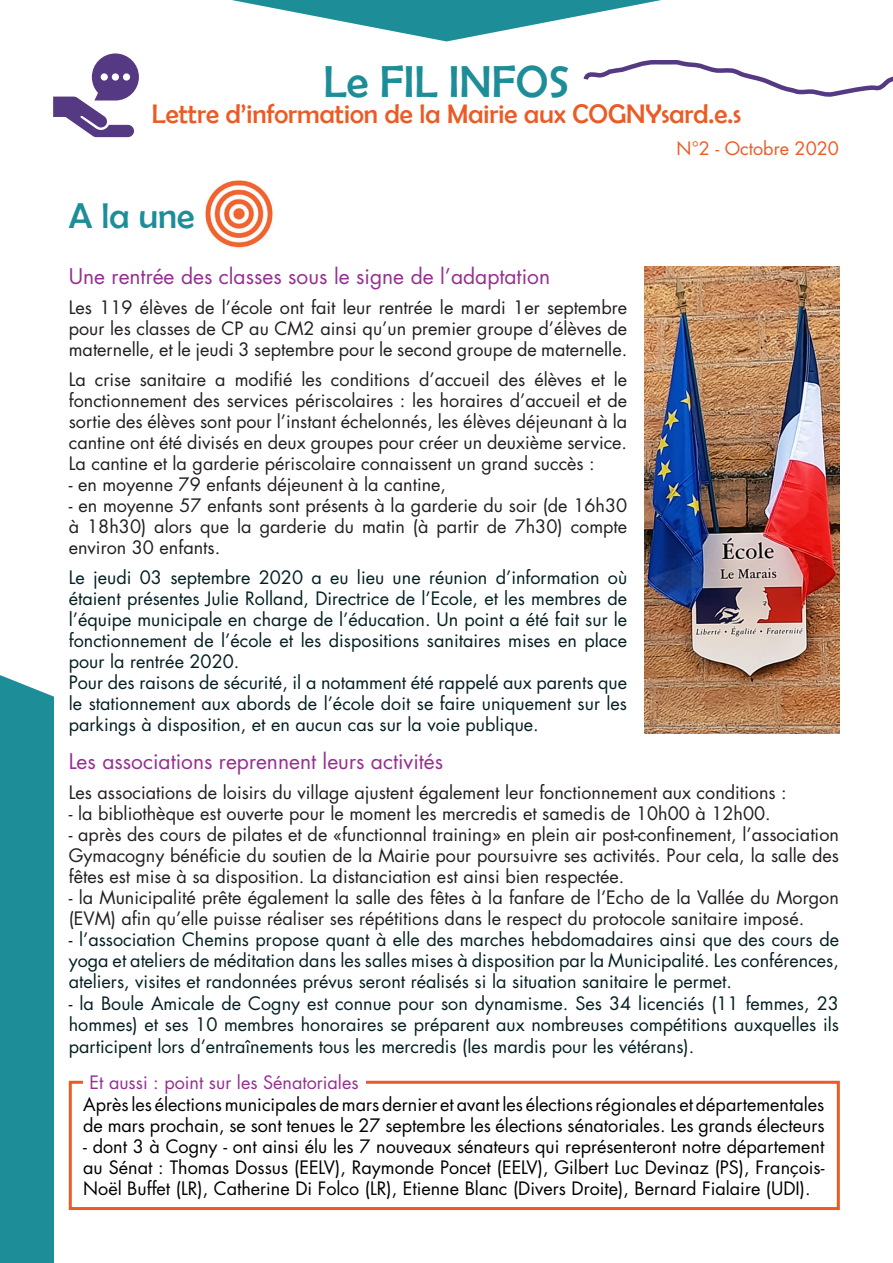
<style>
.page{position:relative;width:893px;height:1263px;background:#fff}
.page>*{position:absolute;margin:0;border:0;box-sizing:border-box;transform-origin:0 0}
.t1{font:45px "Berlin Sans FB";color:#1d8e98}
.t2{font:36px "Berlin Sans FB";color:#1d8e98}
.t3{font:27px "Berlin Sans FB";color:#eb5b26}
.t4{font:21px "Futura Std";color:#972e92}
.t5{font:18px/21px "Futura Std";color:#231f20;text-align:justify}
.t6{font:18px/21px "Futura Std";color:#041f22;text-align:justify}
.t7{font:18px/21px "Futura Std";color:#000}
.t8{font:18px "Futura Std";color:#972e92}
.t9{font:18px "Futura Std";color:#eb5b26}
</style>
<div class="page">
<div style="left:0;top:675px;width:54px;height:588px;background:#1d8e98"></div>
<svg style="left:583px;top:60px;width:310px;height:37px"></svg>
<svg style="left:53px;top:53px;width:86px;height:84px"></svg>
<svg style="left:232px;top:0;width:429px;height:41px"></svg>
<img style="left:205px;top:180px;width:68px;height:68px">
<div style="left:69px;top:1081px;width:771px;height:129px;border:3px solid #eb5b26"></div>
<div style="left:83px;top:1070px;width:282px;height:19px;background:#fff"></div>
<img style="left:644px;top:267px;width:196px;height:466px">
<p class="t1" style="left:323px;top:57px;width:247px">Le FIL INFOS</p>
<p class="t3" style="left:152px;top:99px;width:591px">Lettre d’information de la Mairie aux COGNYsard.e.s</p>
<p class="t9" style="left:677px;top:137px;width:164px">N°2 - Octobre 2020</p>
<p class="t2" style="left:69px;top:195px;width:127px">A la une</p>
<p class="t4" style="left:69px;top:262px;width:483px">Une rentrée des classes sous le signe de l’adaptation</p>
<p class="t5" style="left:69px;top:297px;width:560px">Les 119 élèves de l’école ont fait leur rentrée le mardi 1er septembre pour les classes de CP au CM2 ainsi qu’un premier groupe d’élèves de maternelle, et le jeudi 3 septembre pour le second groupe de maternelle.</p>
<p class="t5" style="left:69px;top:369px;width:560px">La crise sanitaire a modifié les conditions d’accueil des élèves et le fonctionnement des services périscolaires : les horaires d’accueil et de sortie des élèves sont pour l’instant échelonnés, les élèves déjeunant à la cantine ont été divisés en deux groupes pour créer un deuxième service.</p>
<p class="t5" style="left:69px;top:453px;width:528px">La cantine et la garderie périscolaire connaissent un grand succès :</p>
<p class="t5" style="left:69px;top:474px;width:379px">- en moyenne 79 enfants déjeunent à la cantine,</p>
<p class="t5" style="left:69px;top:495px;width:560px">- en moyenne 57 enfants sont présents à la garderie du soir (de 16h30 à 18h30) alors que la garderie du matin (à partir de 7h30) compte environ 30 enfants.</p>
<p class="t6" style="left:69px;top:567px;width:560px">Le jeudi 03 septembre 2020 a eu lieu une réunion d’information où étaient présentes Julie Rolland, Directrice de l’Ecole, et les membres de l’équipe municipale en charge de l’éducation. Un point a été fait sur le fonctionnement de l’école et les dispositions sanitaires mises en place pour la rentrée 2020.</p>
<p class="t6" style="left:69px;top:672px;width:560px">Pour des raisons de sécurité, il a notamment été rappelé aux parents que le stationnement aux abords de l’école doit se faire uniquement sur les parkings à disposition, et en aucun cas sur la voie publique.</p>
<p class="t4" style="left:69px;top:748px;width:376px">Les associations reprennent leurs activités</p>
<p class="t5" style="left:69px;top:782px;width:720px">Les associations de loisirs du village ajustent également leur fonctionnement aux conditions :</p>
<p class="t5" style="left:69px;top:803px;width:703px">- la bibliothèque est ouverte pour le moment les mercredis et samedis de 10h00 à 12h00.</p>
<p class="t5" style="left:69px;top:824px;width:772px">- après des cours de pilates et de «functionnal training» en plein air post-confinement, l’association Gymacogny bénéficie du soutien de la Mairie pour poursuivre ses activités. Pour cela, la salle des fêtes est mise à sa disposition. La distanciation est ainsi bien respectée.</p>
<p class="t5" style="left:69px;top:887px;width:771px">- la Municipalité prête également la salle des fêtes à la fanfare de l’Echo de la Vallée du Morgon (EVM) afin qu’elle puisse réaliser ses répétitions dans le respect du protocole sanitaire imposé.</p>
<p class="t6" style="left:69px;top:929px;width:772px">- l’association Chemins propose quant à elle des marches hebdomadaires ainsi que des cours de yoga et ateliers de méditation dans les salles mises à disposition par la Municipalité. Les conférences, ateliers, visites et randonnées prévus seront réalisés si la situation sanitaire le permet.</p>
<p class="t6" style="left:69px;top:993px;width:772px;line-height:21.6px">- la Boule Amicale de Cogny est connue pour son dynamisme. Ses 34 licenciés (11 femmes, 23 hommes) et ses 10 membres honoraires se préparent aux nombreuses compétitions auxquelles ils participent lors d’entraînements tous les mercredis (les mardis pour les vétérans).</p>
<p class="t8" style="left:90px;top:1070px;width:270px">Et aussi : point sur les Sénatoriales</p>
<p class="t7" style="left:83px;top:1093px;width:743px">Après les élections municipales de mars dernier et avant les élections régionales et départementales de mars prochain, se sont tenues le 27 septembre les élections sénatoriales. Les grands électeurs</p>
<p class="t7" style="left:83px;top:1135px;width:743px;text-align:justify">- dont 3 à Cogny - ont ainsi élu les 7 nouveaux sénateurs qui représenteront notre département au Sénat : Thomas Dossus (EELV), Raymonde Poncet (EELV), Gilbert Luc Devinaz (PS), François-Noël Buffet (LR), Catherine Di Folco (LR), Etienne Blanc (Divers Droite), Bernard Fialaire (UDI).</p>
</div>
